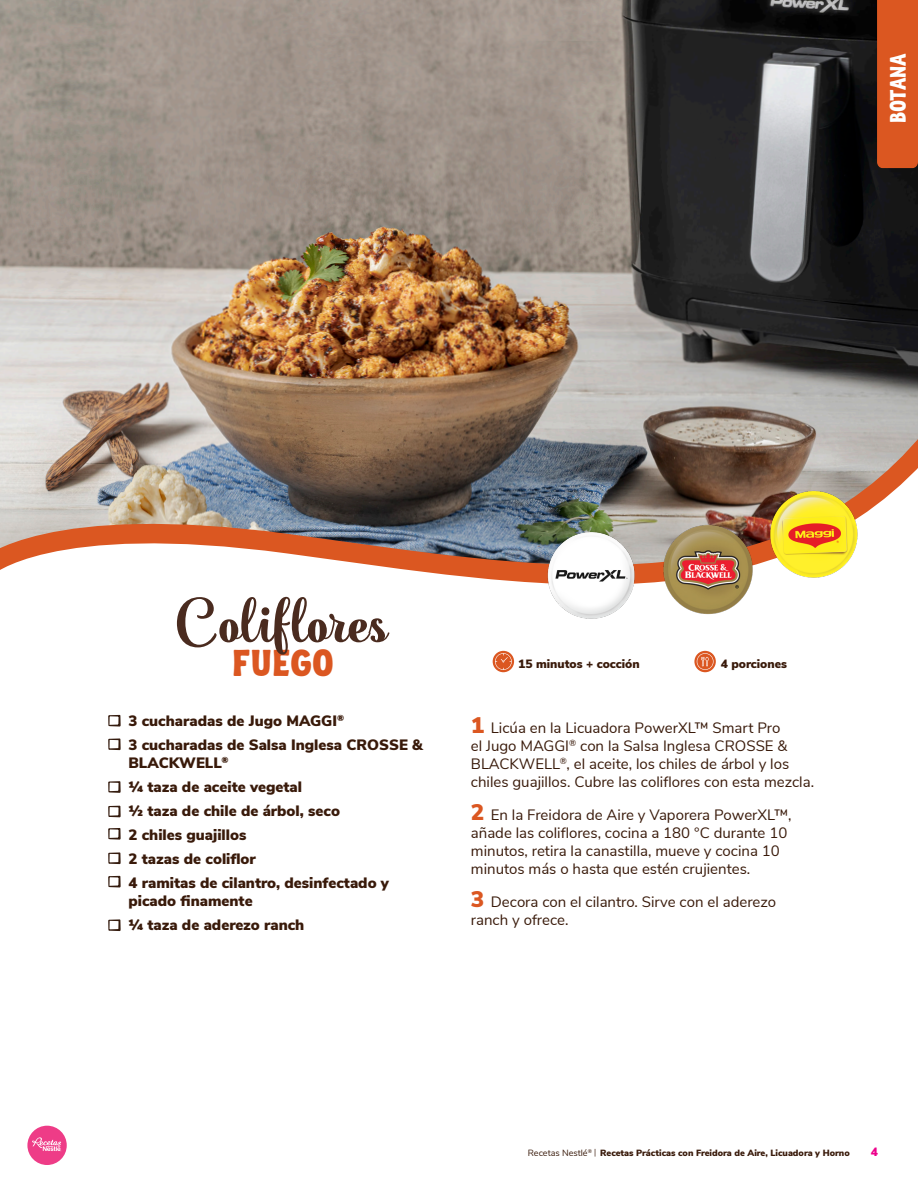
<style>
.page{position:relative;width:918px;height:1188px;background:#fff}
.page>*{position:absolute;margin:0;border:0;box-sizing:border-box;transform-origin:0 0}
.t1{font:800 61.95px "Photo Wall";color:#4a2b1f}
.t2{font:37.65px "Photo Wall Poster Sans";color:#db5721;scale:1.1 1}
.t3{font:22.5px "Photo Wall Poster Sans";color:#fff}
.t4{font:15px/18px "Nunito Sans";color:#391a0a}
.t5{font:900 15px/18px "Nunito Sans";color:#391a0a}
.t6{font:900 12px "Nunito Sans";color:#391a0a}
.t7{font:900 12px "Nunito Sans";color:#ed028c}
.t8{font:900 9px "Nunito Sans";color:#391a0a}
.s1{font-weight:900;font-size:22.5px;color:#db5721}
.s2{font-weight:400}
.s3{font-family:"Photo Wall Poster Serif";font-weight:400}
</style>
<div class="page">
<div style="left:27px;top:1126px;width:40px;height:39px;background:#ee3c87;border-radius:50%"></div>
<svg style="left:32px;top:1137px;width:29px;height:14px"></svg>
<svg style="left:108px;top:715px;width:13px;height:12px"></svg>
<svg style="left:108px;top:781px;width:13px;height:12px"></svg>
<svg style="left:108px;top:806px;width:13px;height:11px"></svg>
<svg style="left:108px;top:738px;width:13px;height:12px"></svg>
<img style="left:0;top:0;width:918px;height:410px">
<div style="left:493px;top:651px;width:21px;height:21px;background:#db5721;border-radius:50%"></div>
<svg style="left:495px;top:653px;width:17px;height:17px"></svg>
<svg style="left:694px;top:651px;width:22px;height:21px"></svg>
<svg style="left:697px;top:653px;width:17px;height:17px"></svg>
<img style="left:0;top:410px;width:918px;height:174px">
<div style="left:877px;top:0;width:41px;height:168px;background:#db5721"></div>
<svg style="left:108px;top:828px;width:13px;height:12px"></svg>
<svg style="left:108px;top:852px;width:13px;height:12px"></svg>
<svg style="left:108px;top:876px;width:13px;height:11px"></svg>
<svg style="left:108px;top:919px;width:13px;height:12px"></svg>
<img style="left:767px;top:488px;width:97px;height:96px">
<img style="left:660px;top:520px;width:97px;height:95px">
<img style="left:543px;top:529px;width:97px;height:90px">
<p class="t3" style="left:883px;top:123px;width:72px;rotate:-90deg">botana</p>
<h1 class="t1" style="left:175px;top:584px;width:214px">Coliflores</h1>
<h2 class="t2" style="left:232px;top:638px;width:94px">FUEGO</h2>
<p class="t5" style="left:129px;top:711px;width:217px">3 cucharadas de Jugo MAGGI<sup>®</sup></p>
<p class="t5" style="left:129px;top:735px;width:296px">3 cucharadas de Salsa Inglesa CROSSE &amp;<br>BLACKWELL<sup>®</sup></p>
<p class="t5" style="left:129px;top:777px;width:175px">¼ taza de aceite vegetal</p>
<p class="t5" style="left:129px;top:801px;width:213px">½ taza de chile de árbol, seco</p>
<p class="t5" style="left:129px;top:825px;width:119px">2 chiles guajillos</p>
<p class="t5" style="left:129px;top:849px;width:129px">2 tazas de coliflor</p>
<p class="t5" style="left:129px;top:873px;width:262px">4 ramitas de cilantro, desinfectado y picado finamente</p>
<p class="t5" style="left:129px;top:915px;width:177px">¼ taza de aderezo ranch</p>
<p class="t6" style="left:518px;top:655px;width:123px">15 minutos + cocción</p>
<p class="t6" style="left:721px;top:655px;width:68px">4 porciones</p>
<p class="t4" style="left:471px;top:718px;width:345px"><span class="s1">1</span> Licúa en la Licuadora PowerXL™ Smart Pro<br>el Jugo MAGGI<sup>®</sup> con la Salsa Inglesa CROSSE &amp; BLACKWELL<sup>®</sup>, el aceite, los chiles de árbol y los chiles guajillos. Cubre las coliflores con esta mezcla.</p>
<p class="t4" style="left:471px;top:805px;width:322px"><span class="s1">2</span> En la Freidora de Aire y Vaporera PowerXL™, añade las coliflores, cocina a 180 °C durante 10 minutos, retira la canastilla, mueve y cocina 10 minutos más o hasta que estén crujientes.</p>
<p class="t4" style="left:471px;top:892px;width:307px"><span class="s1">3</span> Decora con el cilantro. Sirve con el aderezo ranch y ofrece.</p>
<p class="t8" style="left:528px;top:1146px;width:324px"><span class="s2">Recetas Nestlé</span><sup>®</sup> <span class="s3">|</span> Recetas Prácticas con Freidora de Aire, Licuadora y Horno</p>
<p class="t7" style="left:871px;top:1143px;width:9px">4</p>
</div>
